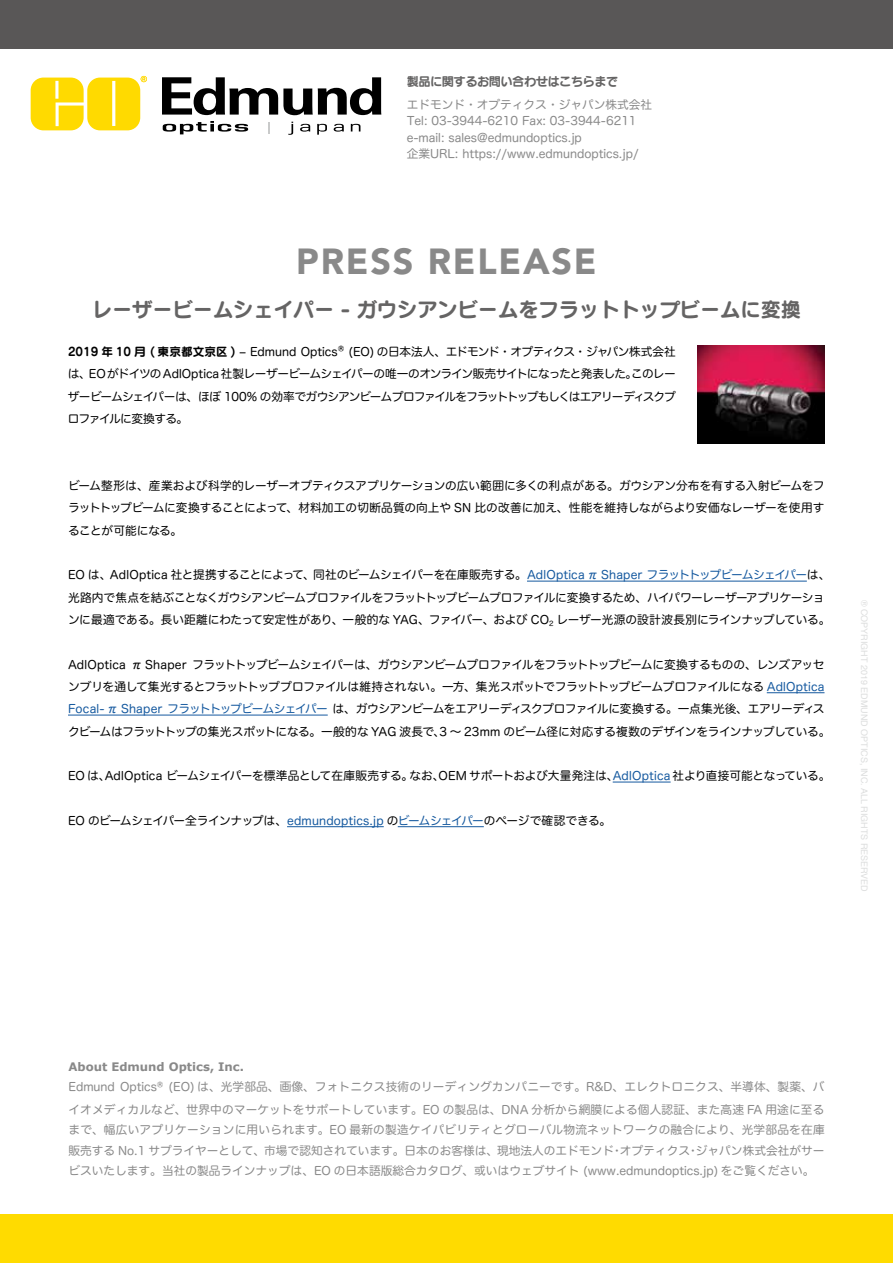
<style>
.page{position:relative;width:893px;height:1263px;background:#fff}
.page>*{position:absolute;margin:0;border:0;box-sizing:border-box;transform-origin:0 0}
.t1{font:900 36px "Avenir";letter-spacing:.05em;color:#898989}
.t2{font:20.25px "Seurat CID B";color:#656464}
.t3{font:12.15px "Seurat CID B";letter-spacing:-.04em;color:#656464}
.t4{font:11.7px/22.4px "Hira Maru Pro W4";letter-spacing:-.035em;color:#000;text-align:justify}
.t5{font:11.7px/16.5px "Hira Maru Pro W4";color:#898989}
.t6{font:11.7px "Hira Maru Pro W4";letter-spacing:-.055em;color:#000}
.t7{font:11.7px/22.4px "Hira Maru Pro W4";letter-spacing:-.08em;color:#000}
.t8{font:11.7px "Hira Maru Pro W4";letter-spacing:-.01em;color:#000}
.t9{font:11.7px "Hira Maru Pro W4";letter-spacing:-.005em;color:#000}
.t10{font:11.7px "Hira Maru Pro W4";letter-spacing:.005em;color:#000}
.t11{font:11.7px "Hira Maru Pro W4";letter-spacing:-.06em;color:#000}
.t12{font:11.7px "Seurat CID B";color:#000}
.t13{font:11.7px "Hira Maru Pro W4";letter-spacing:-.015em;color:#000}
.t14{font:700 11.7px "Verdana";color:#898989}
.t15{font:9px "Helvetica";color:#dcdddd}
.t16{font:6.75px "Hira Maru Pro W4";color:#000}
.s1{font-family:"Hira Maru Pro W4"}
.s2{color:#15599f}
</style>
<div class="page">
<hr style="left:527px;top:581px;width:280px;height:1px;background:#15599f">
<hr style="left:767px;top:692px;width:57px;height:1px;background:#15599f">
<hr style="left:68px;top:715px;width:260px;height:1px;background:#15599f">
<hr style="left:613px;top:782px;width:58px;height:1px;background:#15599f">
<hr style="left:287px;top:826px;width:97px;height:1px;background:#15599f">
<hr style="left:398px;top:826px;width:86px;height:1px;background:#15599f">
<img style="left:697px;top:346px;width:128px;height:97px">
<div style="left:0;top:1214px;width:893px;height:49px;background:#ffdb00"></div>
<div style="left:0;top:0;width:893px;height:49px;background:#595757"></div>
<svg style="left:162px;top:77px;width:219px;height:38px"></svg>
<svg style="left:31px;top:76px;width:116px;height:54px"></svg>
<svg style="left:163px;top:121px;width:85px;height:13px"></svg>
<svg style="left:288px;top:122px;width:5px;height:13px"></svg>
<svg style="left:300px;top:124px;width:10px;height:8px"></svg>
<svg style="left:317px;top:124px;width:10px;height:11px"></svg>
<svg style="left:334px;top:124px;width:10px;height:8px"></svg>
<svg style="left:351px;top:124px;width:9px;height:7px"></svg>
<svg style="left:268px;top:122px;width:1px;height:12px"></svg>
<p class="t3" style="left:407px;top:73px;width:213px">製品に関するお問い合わせはこちらまで</p>
<p class="t5" style="left:407px;top:95px;width:247px">エドモンド・オプティクス・ジャパン株式会社Tel: 03-3944-6210 Fax: 03-3944-6211<br>-e mail: sales@edmundoptics j p.<br>企業URL: https://www.edmundoptics j p. /</p>
<h1 class="t1" style="left:296px;top:240px;width:302px">PRESS RELEASE</h1>
<h2 class="t2" style="left:92px;top:295px;width:711px">レーザービームシェイパー - ガウシアンビームをフラットトップビームに変換</h2>
<p class="t11" style="left:353px;top:342px;width:324px">EO) の日本法人、エドモンド・オプティクス・ジャパン株式会社</p>
<p class="t4" style="left:338px;top:338px;width:17px">® (</p>
<p class="t12" style="left:68px;top:343px;width:271px">2019 年 10 月 ( 東京都文京区 ) <span class="s1">– Edmund Optics</span></p>
<p class="t6" style="left:89px;top:364px;width:588px">EO がドイツの AdlOptica 社製レーザービームシェイパーの唯一のオンライン販売サイトになったと発表したこのレー</p>
<p class="t7" style="left:68px;top:362px;width:609px">は、<br>ザービームシェイパーは、ほぼ 100% の効率でガウシアンビームプロファイルをフラットトップもしくはエアリーディスクプロファイルに変換する。</p>
<p class="t4" style="left:626px;top:362px;width:13px">。</p>
<p class="t4" style="left:68px;top:474px;width:758px">ビーム整形は、産業および科学的レーザーオプティクスアプリケーションの広い範囲に多くの利点がある。ガウシアン分布を有する入射ビームをフラットトップビームに変換することによって、材料加工の切断品質の向上や SN 比の改善に加え、性能を維持しながらより安価なレーザーを使用することが可能になる。</p>
<p class="t4" style="left:68px;top:563px;width:764px">EO は、AdlOptica 社と提携することによって、同社のビームシェイパーを在庫販売する。<span class="s2">AdlOptica π Shaper フラットトップビームシェイパー</span>は、</p>
<p class="t4" style="left:68px;top:585px;width:758px">光路内で焦点を結ぶことなくガウシアンビームプロファイルをフラットトップビームプロファイルに変換するため、ハイパワーレーザーアプリケーショ</p>
<p class="t13" style="left:556px;top:609px;width:276px">レーザー光源の設計波長別にラインナップしている。</p>
<p class="t8" style="left:68px;top:609px;width:483px">ンに最適である。長い距離にわたって安定性があり、一般的な YAG、ファイバー、および CO</p>
<p class="t6" style="left:192px;top:654px;width:634px">フラットトップビームシェイパーは、ガウシアンビームプロファイルをフラットトップビームに変換するものの、レンズアッセ</p>
<p class="t16" style="left:549px;top:618px;width:6px">2</p>
<p class="t4" style="left:68px;top:652px;width:764px;text-align:left">AdlOptica<br>ンブリを通して集光するとフラットトッププロファイルは維持されない。一方、集光スポットでフラットトップビームプロファイルになる <span class="s2">AdlOptica Focal- π Shaper フラットトップビームシェイパー</span>は、ガウシアンビームをエアリーディスクプロファイルに変換する。一点集光後、エアリーディスクビームはフラットトップの集光スポットになる。一般的な YAG 波長で 3、～ 23mm のビーム径に対応する複数のデザインをラインナップしている。</p>
<p class="t9" style="left:613px;top:766px;width:219px"><span class="s2">AdlOptica</span> 社より直接可能となっている。</p>
<p class="t4" style="left:131px;top:652px;width:57px">π Shaper</p>
<p class="t9" style="left:438px;top:766px;width:182px">OEM サポートおよび大量発注は、</p>
<p class="t10" style="left:105px;top:766px;width:310px">AdlOptica ビームシェイパーを標準品として在庫販売する。</p>
<p class="t4" style="left:409px;top:764px;width:36px">なお、</p>
<p class="t4" style="left:68px;top:764px;width:44px">EO は、</p>
<p class="t4" style="left:68px;top:809px;width:545px">EO のビームシェイパー全ラインナップは、<span class="s2">edmundoptics j p.</span> の<span class="s2">ビームシェイパー</span>のページで確認できる。</p>
<p class="t15" style="left:871px;top:600px;width:294px;rotate:90deg">® COPYRIGHT 2019 EDMUND OPTICS, INC. ALL RIGHTS RESERVED</p>
<p class="t14" style="left:68px;top:1059px;width:177px">About Edmund Optics, Inc.</p>
<p class="t5" style="left:68px;top:1075px;width:758px;line-height:22.4px">Edmund Optics® (EO) は、光学部品、画像、フォトニクス技術のリーディングカンパニーです。R&amp;D、エレクトロニクス、半導体、製薬、バイオメディカルなど、世界中のマーケットをサポートしています。EO の製品は、DNA 分析から網膜による個人認証、また高速 FA 用途に至る</p>
<p class="t5" style="left:68px;top:1119px;width:758px;line-height:20.4px;text-align:right">まで、幅広いアプリケーションに用いられます。EO 最新の製造ケイパビリティとグローバル物流ネットワークの融合により、光学部品を在庫ジャパン株式会社がサー</p>
<p class="t5" style="left:68px;top:1139px;width:747px;line-height:20.4px">販売する No.1 サプライヤーとして、市場で認知されています。日本のお客様は、現地法人のエドモンド<br>ビスいたします。当社の製品ラインナップは、EO の日本語版総合カタログ、或いはウェブサイト (www.edmundoptics j p. ) をご覧ください。</p>
<p class="t5" style="left:620px;top:1141px;width:72px">オプティクス</p>
<p class="t5" style="left:611px;top:1141px;width:13px">・</p>
<p class="t5" style="left:687px;top:1141px;width:13px">・</p>
</div>
